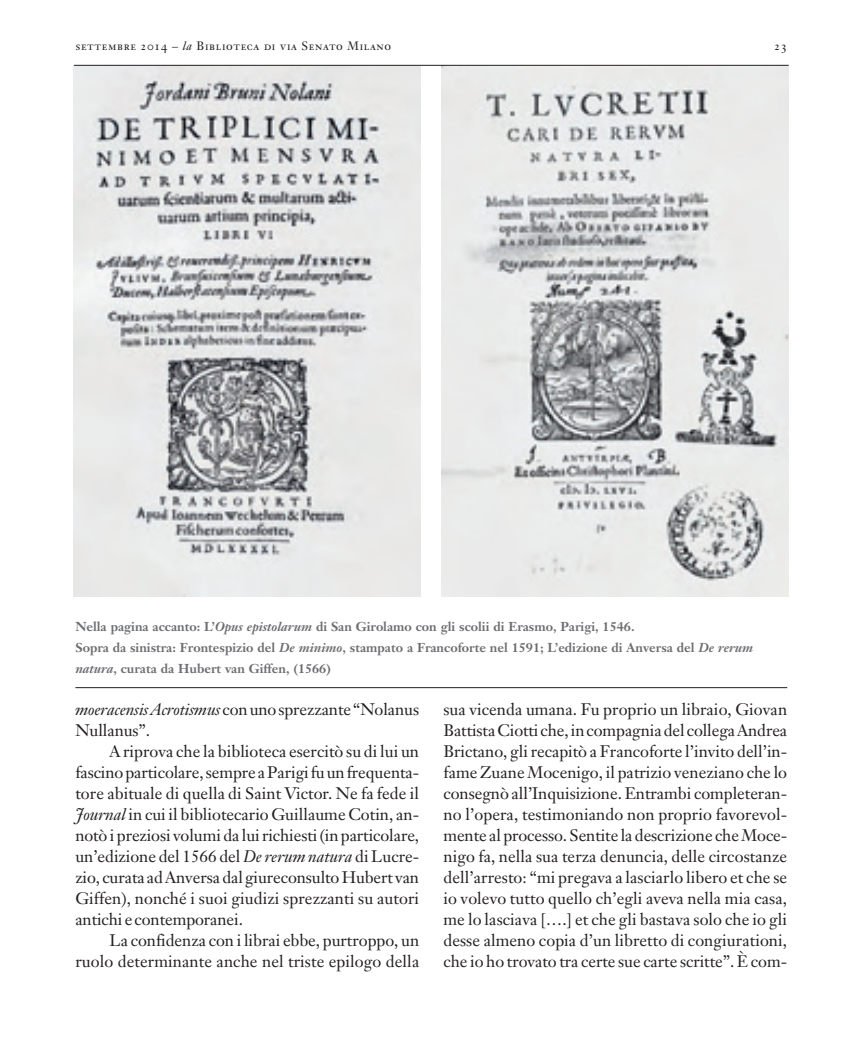
<style>
.page{position:relative;width:851px;height:1063px;background:#fff}
.page>*{position:absolute;margin:0;border:0;box-sizing:border-box;transform-origin:0 0}
.t1{font:16.5px/21px "Janson Text";color:#231f20;text-align:justify}
.t2{font:700 12.75px/21px "Janson Text";color:#6c6d70}
.t3{font:12px "Janson Text Roman SC";letter-spacing:.05em;color:#231f20}
.s1{font-family:"Janson Text Italic Os F"}
.s2{font-style:italic}
</style>
<div class="page">
<img style="left:74px;top:66px;width:346px;height:531px">
<img style="left:442px;top:66px;width:346px;height:531px">
<hr style="left:74px;top:65px;width:714px;height:1px;background:#231f20">
<hr style="left:75px;top:687px;width:712px;height:1px;background:#231f20">
<p class="t3" style="left:75px;top:41px;width:317px">settembre 2014 – <span class="s1">la</span> Biblioteca di via Senato Milano</p>
<p class="t3" style="left:774px;top:41px;width:15px">23</p>
<p class="t2" style="left:75px;top:617px;width:679px">Nella pagina accanto: L’<span class="s2">Opus epistolarum</span> di San Girolamo con gli scolii di Erasmo, Parigi, 1546.<br>Sopra da sinistra: Frontespizio del <span class="s2">De minimo</span>, stampato a Francoforte nel 1591; L’edizione di Anversa del <span class="s2">De rerum natura</span>, curata da Hubert van Giffen, (1566)</p>
<p class="t1" style="left:75px;top:700px;width:345px"><span class="s2">moeracensis Acrotismus</span> con uno sprezzante “Nolanus<br>Nullanus”.</p>
<p class="t1" style="left:75px;top:742px;width:345px;text-indent:34px">A riprova che la biblioteca esercitò su di lui un fascino particolare, sempre a Parigi fu un frequenta&shy;tore abituale di quella di Saint Victor. Ne fa fede il <span class="s2">Journal</span> in cui il bibliotecario Guillaume Cotin, an&shy;notò i preziosi volumi da lui richiesti (in particolare, un’edizione del 1566 del <span class="s2">De rerum natura</span> di Lucre&shy;zio, curata ad Anversa dal giureconsulto Hubert van Giffen), nonché i suoi giudizi sprezzanti su autori antichi e contemporanei.</p>
<p class="t1" style="left:75px;top:931px;width:345px;text-align:right">La confidenza con i librai ebbe, purtroppo, un ruolo determinante anche nel triste epilogo della</p>
<p class="t1" style="left:443px;top:700px;width:345px">sua vicenda umana. Fu proprio un libraio, Giovan Battista Ciotti che, in compagnia del collega Andrea Brictano, gli recapitò a Francoforte l’invito dell’in&shy;fame Zuane Mocenigo, il patrizio veneziano che lo consegnò all’Inquisizione. Entrambi completeran&shy;no l’opera, testimoniando non proprio favorevol&shy;mente al processo. Sentite la descrizione che Moce&shy;nigo fa, nella sua terza denuncia, delle circostanze dell’arresto: “mi pregava a lasciarlo libero et che se io volevo tutto quello ch’egli aveva nella mia casa, me lo lasciava [….] et che gli bastava solo che io gli desse almeno copia d’un libretto di congiurationi, che io ho trovato tra certe sue carte scritte”. È com-</p>
</div>
